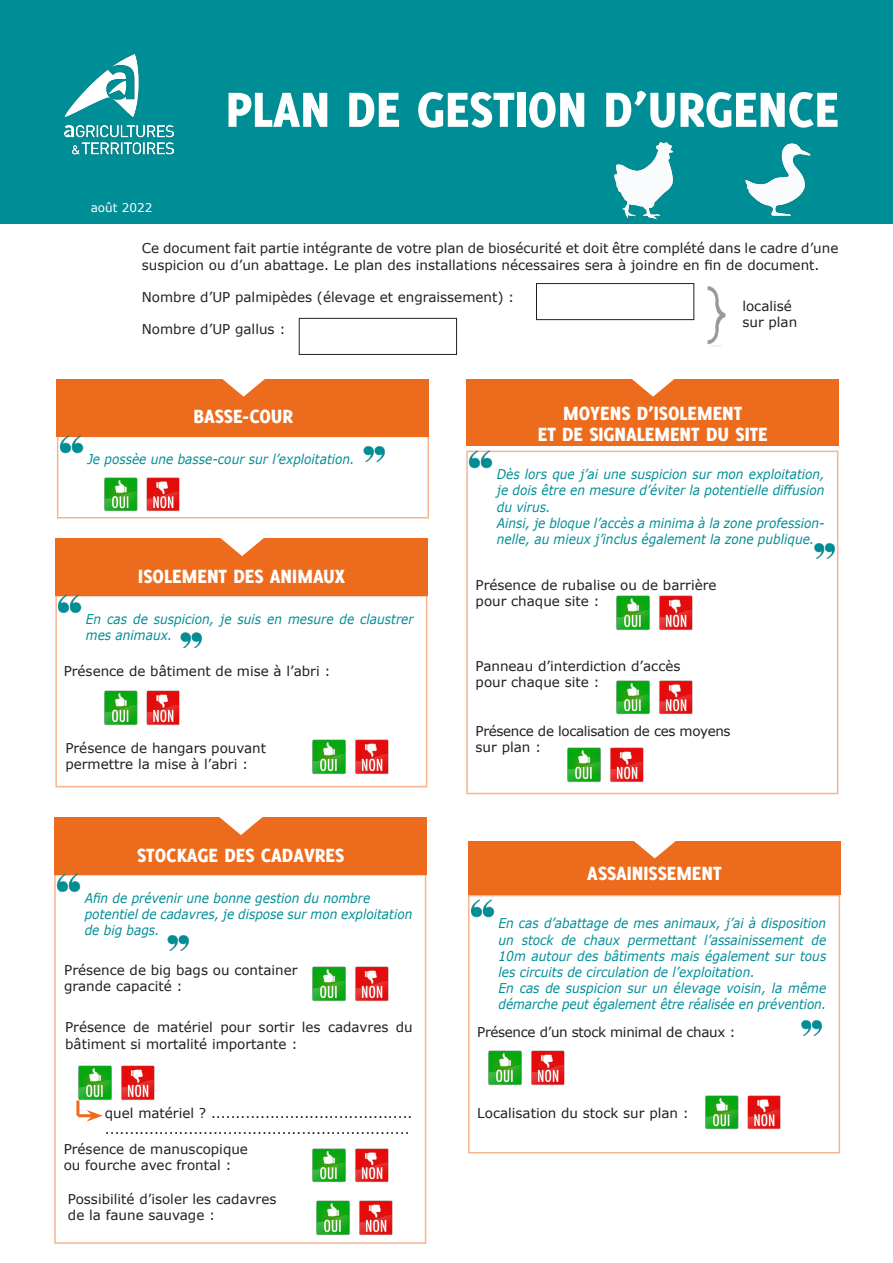
<style>
.page{position:relative;width:893px;height:1263px;background:#fff}
.page>*{position:absolute;margin:0;border:0;box-sizing:border-box;transform-origin:0 0}
.t1{font:800 54px "Delicious";color:#fff}
.t2{font:800 21px "Delicious";color:#fff}
.t3{font:13.5px/16.2px "Verdana";color:#231f20}
.t4{font:italic 13.5px/16.2px "Verdana";color:#008e96;scale:.9 1}
.t5{font:13.5px "Verdana";letter-spacing:-.025em;color:#231f20}
.t6{font:12px "Verdana";color:#fff}
</style>
<div class="page">
<div style="left:0;top:0;width:893px;height:224px;background:#008e96"></div>
<div style="left:299px;top:318px;width:158px;height:37px;border:1px solid #231f20"></div>
<div style="left:466px;top:379px;width:372px;height:67px;background:#ed6b1c"></div>
<svg style="left:632px;top:379px;width:42px;height:18px"></svg>
<img style="left:467px;top:450px;width:35px;height:21px">
<img style="left:616px;top:595px;width:77px;height:35px">
<img style="left:616px;top:680px;width:77px;height:34px">
<img style="left:567px;top:747px;width:77px;height:35px">
<img style="left:814px;top:543px;width:21px;height:15px">
<div style="left:468px;top:841px;width:372px;height:54px;background:#ed6b1c"></div>
<svg style="left:634px;top:841px;width:42px;height:17px"></svg>
<img style="left:469px;top:896px;width:35px;height:24px">
<img style="left:801px;top:1020px;width:21px;height:15px">
<img style="left:64px;top:54px;width:109px;height:101px">
<img style="left:745px;top:143px;width:66px;height:73px">
<img style="left:705px;top:1095px;width:76px;height:34px">
<img style="left:488px;top:1050px;width:77px;height:35px">
<div style="left:536px;top:283px;width:158px;height:37px;border:1px solid #231f20"></div>
<img style="left:614px;top:142px;width:60px;height:78px">
<img style="left:707px;top:286px;width:19px;height:60px">
<div style="left:57px;top:379px;width:372px;height:57px;background:#ed6b1c"></div>
<svg style="left:222px;top:379px;width:43px;height:18px"></svg>
<img style="left:57px;top:435px;width:36px;height:21px">
<img style="left:363px;top:446px;width:22px;height:15px">
<img style="left:104px;top:477px;width:76px;height:35px">
<div style="left:55px;top:538px;width:372px;height:58px;background:#ed6b1c"></div>
<svg style="left:220px;top:538px;width:44px;height:18px"></svg>
<img style="left:56px;top:594px;width:35px;height:21px">
<img style="left:180px;top:632px;width:22px;height:16px">
<img style="left:312px;top:739px;width:77px;height:35px">
<img style="left:104px;top:690px;width:76px;height:35px">
<div style="left:54px;top:817px;width:372px;height:58px;background:#ed6b1c"></div>
<svg style="left:219px;top:817px;width:44px;height:18px"></svg>
<img style="left:55px;top:873px;width:35px;height:21px">
<img style="left:167px;top:935px;width:22px;height:15px">
<img style="left:312px;top:966px;width:77px;height:35px">
<img style="left:78px;top:1065px;width:77px;height:35px">
<hr style="left:78px;top:1114px;width:14px;height:3px;background:#ed6b1c">
<svg style="left:87px;top:1110px;width:16px;height:11px"></svg>
<img style="left:312px;top:1148px;width:77px;height:35px">
<img style="left:316px;top:1200px;width:77px;height:35px">
<hr style="left:76px;top:1100px;width:3px;height:16px;background:#ed6b1c">
<p class="t6" style="left:91px;top:199px;width:63px">août 2022</p>
<p class="t1" style="left:226px;top:78px;width:615px">PLAN DE GESTION D’URGENCE</p>
<p class="t3" style="left:142px;top:240px;width:698px">Ce document fait partie intégrante de votre plan de biosécurité et doit être complété dans le cadre d’une suspicion ou d’un abattage. Le plan des installations nécessaires sera à joindre en fin de document.</p>
<p class="t3" style="left:142px;top:289px;width:374px">Nombre d’UP palmipèdes (élevage et engraissement) :</p>
<p class="t3" style="left:142px;top:321px;width:145px">Nombre d’UP gallus :</p>
<p class="t3" style="left:742px;top:298px;width:51px">localisé</p>
<p class="t3" style="left:742px;top:314px;width:56px">sur plan</p>
<p class="t2" style="left:193px;top:404px;width:101px">BASSE-COUR</p>
<p class="t4" style="left:87px;top:451px;width:298px">Je possèe une basse-cour sur l’exploitation.</p>
<p class="t2" style="left:138px;top:563px;width:208px">ISOLEMENT DES ANIMAUX</p>
<p class="t4" style="left:86px;top:611px;width:366px">En cas de suspicion, je suis en mesure de claustrer mes animaux.</p>
<p class="t3" style="left:64px;top:663px;width:268px">Présence de bâtiment de mise à l’abri :</p>
<p class="t3" style="left:65px;top:740px;width:202px">Présence de hangars pouvant</p>
<p class="t3" style="left:65px;top:756px;width:184px">permettre la mise à l’abri :</p>
<p class="t2" style="left:137px;top:842px;width:209px">STOCKAGE DES CADAVRES</p>
<p class="t4" style="left:85px;top:890px;width:319px">Afin de prévenir une bonne gestion du nombre</p>
<p class="t4" style="left:85px;top:906px;width:366px">potentiel de cadavres, je dispose sur mon exploitation de big bags.</p>
<p class="t3" style="left:64px;top:962px;width:235px">Présence de big bags ou container</p>
<p class="t3" style="left:64px;top:978px;width:120px">grande capacité :</p>
<p class="t3" style="left:65px;top:1019px;width:349px">Présence de matériel pour sortir les cadavres du bâtiment si mortalité importante :</p>
<p class="t3" style="left:105px;top:1104px;width:309px">quel matériel ? ......................................... ..............................................................</p>
<p class="t3" style="left:64px;top:1141px;width:186px">Présence de manuscopique</p>
<p class="t3" style="left:64px;top:1157px;width:170px">ou fourche avec frontal :</p>
<p class="t3" style="left:68px;top:1190px;width:210px">Possibilité d’isoler les cadavres</p>
<p class="t3" style="left:68px;top:1206px;width:149px">de la faune sauvage :</p>
<p class="t2" style="left:563px;top:401px;width:181px">MOYENS D’ISOLEMENT</p>
<p class="t2" style="left:538px;top:422px;width:231px">ET DE SIGNALEMENT DU SITE</p>
<p class="t4" style="left:497px;top:466px;width:366px;text-align:justify">Dès lors que j’ai une suspicion sur mon exploitation, je dois être en mesure d’éviter la potentielle diffusion du virus.</p>
<p class="t4" style="left:497px;top:515px;width:366px">Ainsi, je bloque l’accès a minima à la zone profession&shy;nelle, au mieux j’inclus également la zone publique.</p>
<p class="t3" style="left:476px;top:577px;width:242px">Présence de rubalise ou de barrière</p>
<p class="t3" style="left:476px;top:593px;width:126px">pour chaque site :</p>
<p class="t3" style="left:476px;top:658px;width:206px">Panneau d’interdiction d’accès</p>
<p class="t3" style="left:476px;top:674px;width:126px">pour chaque site :</p>
<p class="t5" style="left:476px;top:722px;width:257px">Présence de localisation de ces moyens</p>
<p class="t3" style="left:476px;top:739px;width:67px">sur plan :</p>
<p class="t2" style="left:587px;top:861px;width:136px">ASSAINISSEMENT</p>
<p class="t4" style="left:499px;top:915px;width:366px;text-align:justify">En cas d’abattage de mes animaux, j’ai à disposition un stock de chaux permettant l’assainissement de 10m autour des bâtiments mais également sur tous les circuits de circulation de l’exploitation.</p>
<p class="t4" style="left:499px;top:980px;width:366px">En cas de suspicion sur un élevage voisin, la même démarche peut également être réalisée en prévention.</p>
<p class="t5" style="left:477px;top:1023px;width:260px">Présence d’un stock minimal de chaux :</p>
<p class="t3" style="left:477px;top:1105px;width:213px">Localisation du stock sur plan :</p>
</div>
